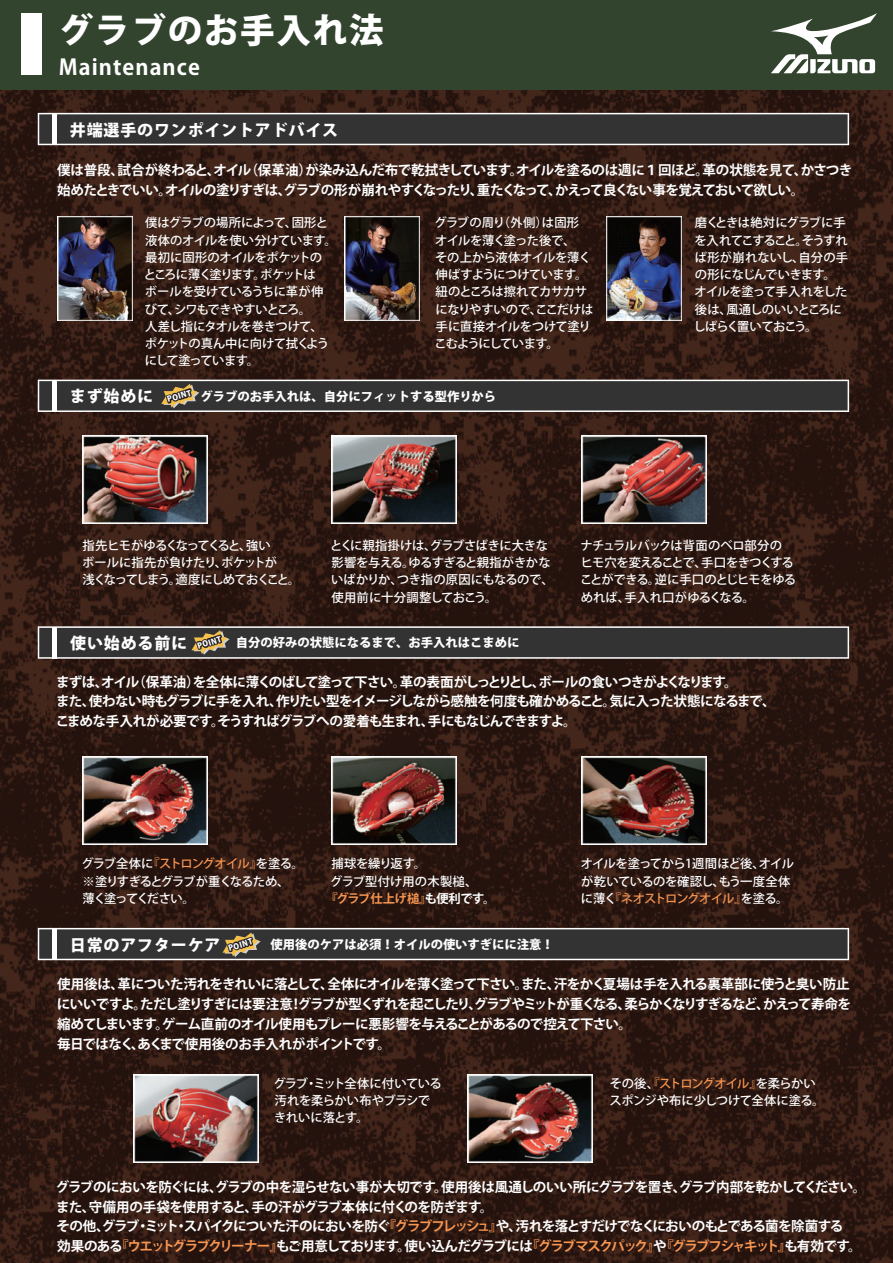
<style>
.page{position:relative;width:893px;height:1263px;background:#fff}
.page>*{position:absolute;margin:0;border:0;box-sizing:border-box;transform-origin:0 0}
.t1{font:800 34.5px "Koz Go Pro";letter-spacing:.05em;color:#fff}
.t2{font:700 21.6px "Koz Go Pro";letter-spacing:.05em;color:#fff}
.t3{font:800 16.05px "Koz Go Pro";letter-spacing:.05em;color:#fff}
.t4{font:700 13.5px/19.6px "Koz Go Pro";letter-spacing:-.06em;color:#fff}
.t5{font:500 12.3px/17.2px "Koz Go Pro";letter-spacing:-.045em;color:#fff}
.t6{font:800 12.3px "Koz Go Pro";color:#fff}
.t7{font:500 12.3px/17.2px "Koz Go Pro";letter-spacing:-.07em;color:#fff}
.t8{font:500 12.3px/17.2px "Koz Go Pro";letter-spacing:-.075em;color:#fff}
.t9{font:700 12.3px "Koz Go Pro";letter-spacing:-.025em;color:#f79551}
.t10{font:500 12.3px "Koz Go Pro";letter-spacing:.015em;color:#fff}
.t11{font:500 12.3px "Koz Go Pro";letter-spacing:-.015em;color:#fff}
.t12{font:800 7.95px "Koz Go Pro";color:#fff}
.s1{color:#f79551}
.s2{color:#fff}
</style>
<div class="page">
<img style="left:0;top:89px;width:893px;height:1174px">
<div style="left:0;top:0;width:893px;height:89px;background:#32432e"></div>
<div style="left:21px;top:14px;width:20px;height:61px;background:#fff"></div>
<img style="left:57px;top:216px;width:75px;height:105px">
<img style="left:345px;top:216px;width:75px;height:105px">
<img style="left:606px;top:216px;width:75px;height:105px">
<svg style="left:38px;top:113px;width:811px;height:32px;background:#444445"></svg>
<hr style="left:52px;top:113px;width:4px;height:32px;background:#fff">
<svg style="left:38px;top:380px;width:811px;height:32px;background:#474746"></svg>
<svg style="left:38px;top:626px;width:811px;height:33px;background:#494847"></svg>
<svg style="left:38px;top:928px;width:811px;height:32px;background:#474747"></svg>
<img style="left:331px;top:435px;width:126px;height:89px">
<img style="left:82px;top:435px;width:126px;height:89px">
<img style="left:581px;top:435px;width:125px;height:89px">
<img style="left:133px;top:1074px;width:125px;height:89px">
<img style="left:468px;top:1074px;width:125px;height:89px">
<img style="left:82px;top:756px;width:126px;height:89px">
<img style="left:331px;top:756px;width:126px;height:89px">
<img style="left:581px;top:756px;width:125px;height:89px">
<svg style="left:771px;top:13px;width:106px;height:60px"></svg>
<h1 class="t1" style="left:59px;top:8px;width:326px">グラブのお手入れ法</h1>
<h2 class="t2" style="left:59px;top:53px;width:142px">Maintenance</h2>
<p class="t3" style="left:70px;top:119px;width:270px">井端選手のワンポイントアドバイス</p>
<p class="t4" style="left:57px;top:161px;width:797px">僕は普段、試合が終わると、オイル（保革油）が染み込んだ布で乾拭きしています。オイルを塗るのは週に１回ほど。革の状態を見て、かさつき始めたときでいい。オイルの塗りすぎは、グラブの形が崩れやすくなったり、重たくなって、かえって良くない事を覚えておいて欲しい。</p>
<p class="t5" style="left:144px;top:215px;width:194px">僕はグラブの場所によって、固形と液体のオイルを使い分けています。最初に固形のオイルをポケットの<br>ところに薄く塗ります。ポケットは<br>ボールを受けているうちに革が伸びて、シワもできやすいところ。<br>人差し指にタオルを巻きつけて、ポケットの真ん中に向けて拭くようにして塗っています。</p>
<p class="t5" style="left:435px;top:215px;width:160px">グラブの周り（外側）は固形オイルを薄く塗った後で、<br>その上から液体オイルを薄く伸ばすようにつけています。紐のところは擦れてカサカサになりやすいので、ここだけは手に直接オイルをつけて塗りこむようにしています。</p>
<p class="t5" style="left:693px;top:215px;width:156px">磨くときは絶対にグラブに手を入れてこすること。そうすれば形が崩れないし、自分の手の形になじんでいきます。オイルを塗って手入れをした後は、風通しのいいところにしばらく置いておこう。</p>
<p class="t3" style="left:70px;top:386px;width:85px">まず始めに</p>
<p class="t12" style="left:166px;top:395px;width:26px;rotate:-17deg">POINT</p>
<p class="t6" style="left:201px;top:388px;width:297px">グラブのお手入れは、自分にフィットする型作りから</p>
<p class="t7" style="left:82px;top:537px;width:219px">指先ヒモがゆるくなってくると、強い<br>ボールに指先が負けたり、ポケットが<br>浅くなってしまう。適度にしめておくこと。</p>
<p class="t5" style="left:330px;top:537px;width:225px">とくに親指掛けは、グラブさばきに大きな影響を与える。ゆるすぎると親指がきかないばかりか、つき指の原因にもなるので、使用前に十分調整しておこう。</p>
<p class="t5" style="left:580px;top:537px;width:218px">ナチュラルバックは背面のベロ部分のヒモ穴を変えることで、手口をきつくすることができる。逆に手口のとじヒモをゆるめれば、手入れ口がゆるくなる。</p>
<p class="t3" style="left:70px;top:632px;width:118px">使い始める前に</p>
<p class="t12" style="left:196px;top:641px;width:26px;rotate:-17deg">POINT</p>
<p class="t6" style="left:236px;top:634px;width:285px">自分の好みの状態になるまで、お手入れはこまめに</p>
<p class="t4" style="left:56px;top:673px;width:721px">まずは、オイル（保革油）を全体に薄くのばして塗って下さい。革の表面がしっとりとし、ボールの食いつきがよくなります。<br>また、使わない時もグラブに手を入れ、作りたい型をイメージしながら感触を何度も確かめること。気に入った状態になるまで、こまめな手入れが必要です。そうすればグラブへの愛着も生まれ、手にもなじんできますよ。</p>
<p class="t8" style="left:81px;top:856px;width:224px">グラブ全体に<span class="s1">『ストロングオイル』</span>を塗る。※塗りすぎるとグラブが重くなるため、薄く塗ってください。</p>
<p class="t11" style="left:331px;top:856px;width:96px">捕球を繰り返す。</p>
<p class="t10" style="left:330px;top:873px;width:149px">グラブ型付け用の木製槌、</p>
<p class="t9" style="left:325px;top:890px;width:171px">『グラブ仕上げ槌』<span class="s2">も便利です。</span></p>
<p class="t3" style="left:70px;top:934px;width:152px">日常のアフターケア</p>
<p class="t12" style="left:227px;top:943px;width:26px;rotate:-17deg">POINT</p>
<p class="t6" style="left:270px;top:936px;width:285px">使用後のケアは必須！オイルの使いすぎにに注意！</p>
<p class="t5" style="left:581px;top:856px;width:215px">オイルを塗ってから1週間ほど後、オイルが乾いているのを確認し、もう一度全体に薄く<span class="s1">『ネオストロングオイル』</span>を塗る。</p>
<p class="t4" style="left:57px;top:975px;width:796px">使用後は、革についた汚れをきれいに落として、全体にオイルを薄く塗って下さい。また、汗をかく夏場は手を入れる裏革部に使うと臭い防止にいいですよ。ただし塗りすぎには要注意！グラブが型くずれを起こしたり、グラブやミットが重くなる、柔らかくなりすぎるなど、かえって寿命を縮めてしまいます。ゲーム直前のオイル使用もプレーに悪影響を与えることがあるので控えて下さい。<br>毎日ではなく、あくまで使用後のお手入れがポイントです。</p>
<p class="t5" style="left:273px;top:1075px;width:170px">グラブ・ミット全体に付いている汚れを柔らかい布やブラシできれいに落とす。</p>
<p class="t5" style="left:609px;top:1075px;width:216px">その後、<span class="s1">『ストロングオイル』</span>を柔らかいスポンジや布に少しつけて全体に塗る。</p>
<p class="t4" style="left:56px;top:1178px;width:812px">グラブのにおいを防ぐには、グラブの中を湿らせない事が大切です。使用後は風通しのいい所にグラブを置き、グラブ内部を乾かしてください。また、守備用の手袋を使用すると、手の汗がグラブ本体に付くのを防ぎます。<br>その他、グラブ・ミット・スパイクについた汗のにおいを防ぐ<span class="s1">『グラブフレッシュ』</span>や、汚れを落とすだけでなくにおいのもとである菌を除菌する<br>効果のある<span class="s1">『ウエットグラブクリーナー』</span>もご用意しております。使い込んだグラブには<span class="s1">『グラブマスクパック』</span>や<span class="s1">『グラブフシャキット』</span>も有効です。</p>
</div>
